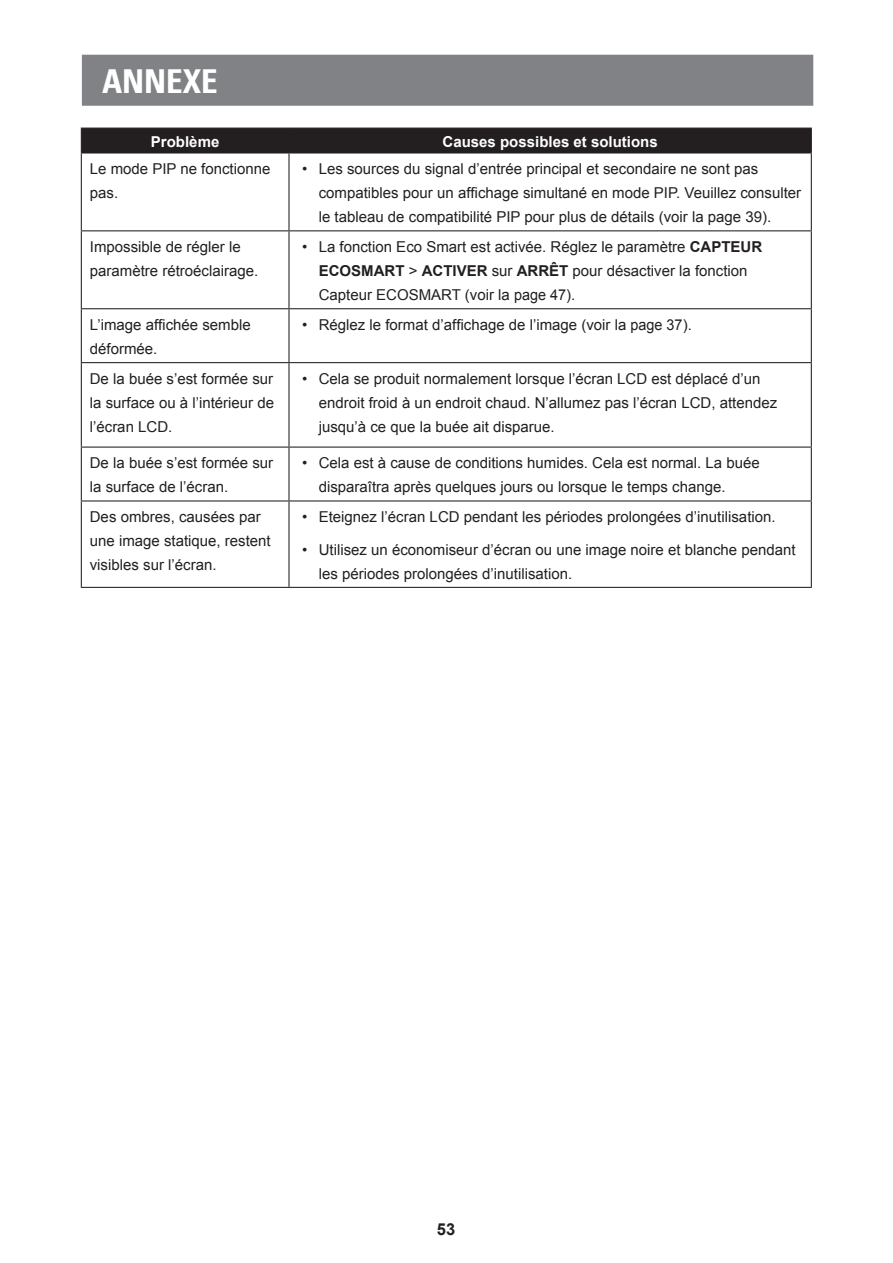
<style>
.page{position:relative;width:893px;height:1263px;background:#fff}
.page>*{position:absolute;margin:0;border:0;box-sizing:border-box;transform-origin:0 0}
.t1{font:700 condensed 33px "Univers 67";color:#fff}
.t2{font:700 16.5px "Arial";color:#231f20}
.Body{font:15px/24px "Arial";color:#231f20}
.Body-2{font:700 15px "Arial";color:#fff}
.s1{font-weight:700}
</style>
<div class="page">
<div style="left:82px;top:55px;width:731px;height:51px;background:#808285;border:2px solid #808285"></div>
<div style="left:81px;top:128px;width:731px;height:24px;background:#231f20"></div>
<hr style="left:81px;top:152px;width:208px;height:1px;background:#231f20">
<hr style="left:81px;top:153px;width:1px;height:77px;background:#231f20">
<hr style="left:289px;top:152px;width:523px;height:1px;background:#231f20">
<hr style="left:288px;top:153px;width:2px;height:77px;background:#231f20">
<hr style="left:811px;top:153px;width:1px;height:77px;background:#231f20">
<hr style="left:81px;top:230px;width:208px;height:1px;background:#231f20">
<hr style="left:81px;top:231px;width:1px;height:77px;background:#231f20">
<hr style="left:289px;top:230px;width:523px;height:1px;background:#231f20">
<hr style="left:288px;top:231px;width:2px;height:77px;background:#231f20">
<hr style="left:811px;top:231px;width:1px;height:77px;background:#231f20">
<hr style="left:81px;top:308px;width:208px;height:1px;background:#231f20">
<hr style="left:81px;top:309px;width:1px;height:53px;background:#231f20">
<hr style="left:289px;top:308px;width:523px;height:1px;background:#231f20">
<hr style="left:288px;top:309px;width:2px;height:53px;background:#231f20">
<hr style="left:811px;top:309px;width:1px;height:53px;background:#231f20">
<hr style="left:81px;top:362px;width:208px;height:1px;background:#231f20">
<hr style="left:81px;top:363px;width:1px;height:84px;background:#231f20">
<hr style="left:289px;top:362px;width:523px;height:1px;background:#231f20">
<hr style="left:288px;top:363px;width:2px;height:84px;background:#231f20">
<hr style="left:811px;top:363px;width:1px;height:84px;background:#231f20">
<hr style="left:81px;top:447px;width:208px;height:1px;background:#231f20">
<hr style="left:81px;top:448px;width:1px;height:52px;background:#231f20">
<hr style="left:289px;top:447px;width:523px;height:1px;background:#231f20">
<hr style="left:288px;top:448px;width:2px;height:52px;background:#231f20">
<hr style="left:811px;top:448px;width:1px;height:52px;background:#231f20">
<hr style="left:81px;top:500px;width:208px;height:1px;background:#231f20">
<hr style="left:81px;top:501px;width:1px;height:86px;background:#231f20">
<hr style="left:289px;top:500px;width:523px;height:1px;background:#231f20">
<hr style="left:288px;top:501px;width:2px;height:86px;background:#231f20">
<hr style="left:811px;top:501px;width:1px;height:86px;background:#231f20">
<hr style="left:81px;top:587px;width:208px;height:1px;background:#231f20">
<hr style="left:289px;top:587px;width:523px;height:1px;background:#231f20">
<h1 class="t1" style="left:102px;top:61px;width:117px">ANNEXE</h1>
<p class="Body-2" style="left:151px;top:132px;width:70px">Problème</p>
<p class="Body-2" style="left:443px;top:132px;width:217px">Causes possibles et solutions</p>
<p class="Body" style="left:90px;top:157px;width:182px">Le mode PIP ne fonctionne pas.</p>
<p class="Body" style="left:319px;top:157px;width:484px;text-indent:-16px">• Les sources du signal d’entrée principal et secondaire ne sont pas compatibles pour un affichage simultané en mode PIP. Veuillez consulter le tableau de compatibilité PIP pour plus de détails (voir la page 39).</p>
<p class="Body" style="left:90px;top:235px;width:170px">Impossible de régler le paramètre rétroéclairage.</p>
<p class="Body" style="left:319px;top:235px;width:445px;text-indent:-16px">• La fonction Eco Smart est activée. Réglez le paramètre <span class="s1">CAPTEUR<br>ECOSMART</span> &gt; <span class="s1">ACTIVER</span> sur <span class="s1">ARRÊT</span> pour désactiver la fonction<br>Capteur ECOSMART (voir la page 47).</p>
<p class="Body" style="left:90px;top:313px;width:162px">L’image affichée semble déformée.</p>
<p class="Body" style="left:302px;top:313px;width:391px">• Réglez le format d’affichage de l’image (voir la page 37).</p>
<p class="Body" style="left:90px;top:367px;width:186px;text-align:justify">De la buée s’est formée sur la surface ou à l’intérieur de l’écran LCD.</p>
<p class="Body" style="left:319px;top:367px;width:460px;text-indent:-16px">• Cela se produit normalement lorsque l’écran LCD est déplacé d’un endroit froid à un endroit chaud. N’allumez pas l’écran LCD, attendez jusqu’à ce que la buée ait disparue.</p>
<p class="Body" style="left:90px;top:451px;width:185px">De la buée s’est formée sur la surface de l’écran.</p>
<p class="Body" style="left:319px;top:451px;width:443px;text-indent:-16px">• Cela est à cause de conditions humides. Cela est normal. La buée disparaîtra après quelques jours ou lorsque le temps change.</p>
<p class="Body" style="left:90px;top:505px;width:182px">Des ombres, causées par une image statique, restent visibles sur l’écran.</p>
<p class="Body" style="left:302px;top:505px;width:475px">• Eteignez l’écran LCD pendant les périodes prolongées d’inutilisation.</p>
<p class="Body" style="left:319px;top:538px;width:478px;text-indent:-16px">• Utilisez un économiseur d’écran ou une image noire et blanche pendant les périodes prolongées d’inutilisation.</p>
<p class="t2" style="left:437px;top:1218px;width:20px">53</p>
</div>
